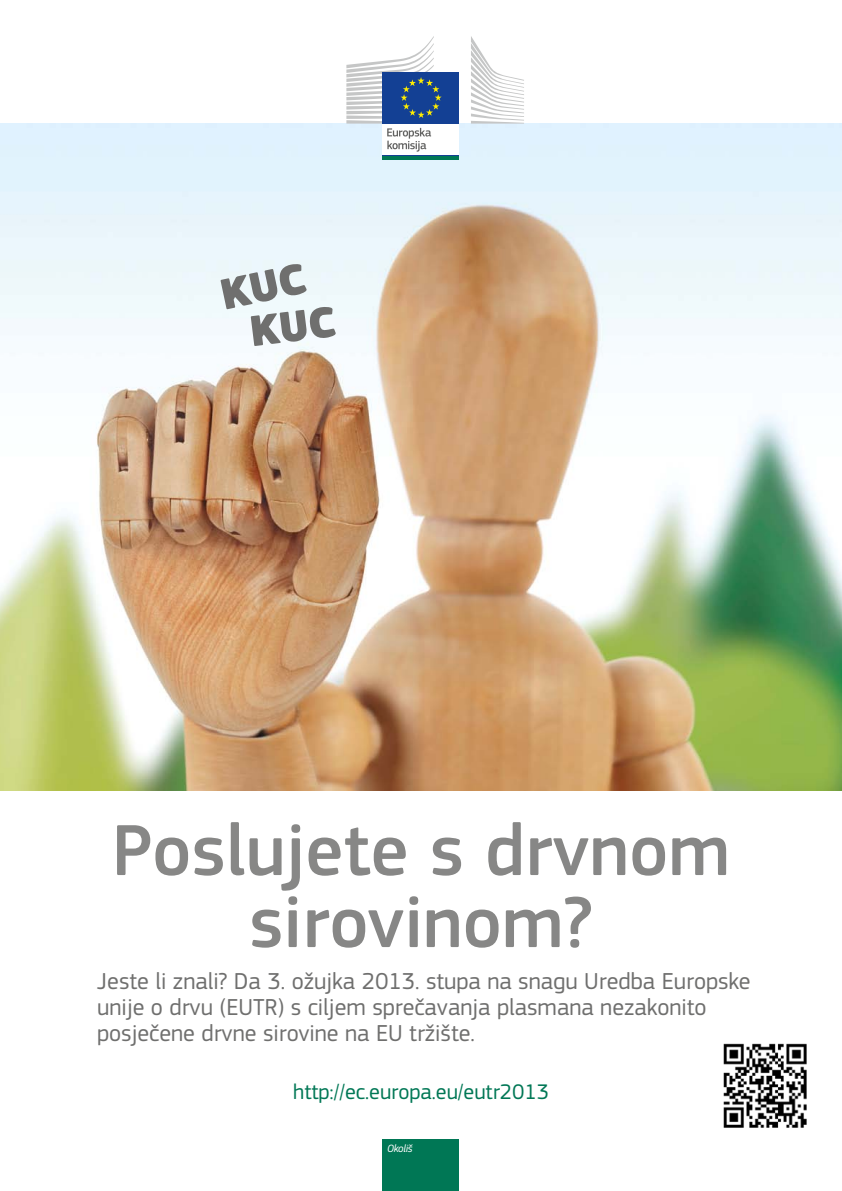
<style>
.page{position:relative;width:842px;height:1191px;background:#fff}
.page>*{position:absolute;margin:0;border:0;box-sizing:border-box;transform-origin:0 0}
.t1{font:500 75px/72px "PF Square Sans Pro";color:#878786;text-align:center}
.t2{font:24px/26px "PF Square Sans Pro";color:#6f6f6e}
.t3{font:22px "PF Square Sans Pro";color:#075}
.t4{font:italic 11px "PF Square Sans Pro";letter-spacing:-.03em;color:#fff}
</style>
<div class="page">
<img style="left:0;top:124px;width:842px;height:667px">
<div style="left:383px;top:1139px;width:76px;height:52px;background:#075"></div>
<svg style="left:383px;top:155px;width:76px;height:4px"></svg>
<div style="left:383px;top:124px;width:76px;height:31px;background:#fff"></div>
<svg style="left:471px;top:36px;width:53px;height:88px"></svg>
<div style="left:383px;top:72px;width:76px;height:52px;background:#134094"></div>
<svg style="left:346px;top:36px;width:96px;height:116px"></svg>
<img style="left:723px;top:1043px;width:84px;height:85px">
<div style="left:220px;top:262px;width:116px;height:84px;background:#f0f9fc"></div>
<h1 class="t1" style="left:112px;top:816px;width:620px">Poslujete s drvnom sirovinom?</h1>
<p class="t2" style="left:97px;top:968px;width:655px">Jeste li znali? Da 3. ožujka 2013. stupa na snagu Uredba Europske unije o drvu (EUTR) s ciljem sprečavanja plasmana nezakonito posječene drvne sirovine na EU tržište.</p>
<p class="t3" style="left:293px;top:1078px;width:257px">http://ec.europa.eu/eutr2013</p>
<p class="t4" style="left:387px;top:1141px;width:27px">Okoliš</p>
</div>
